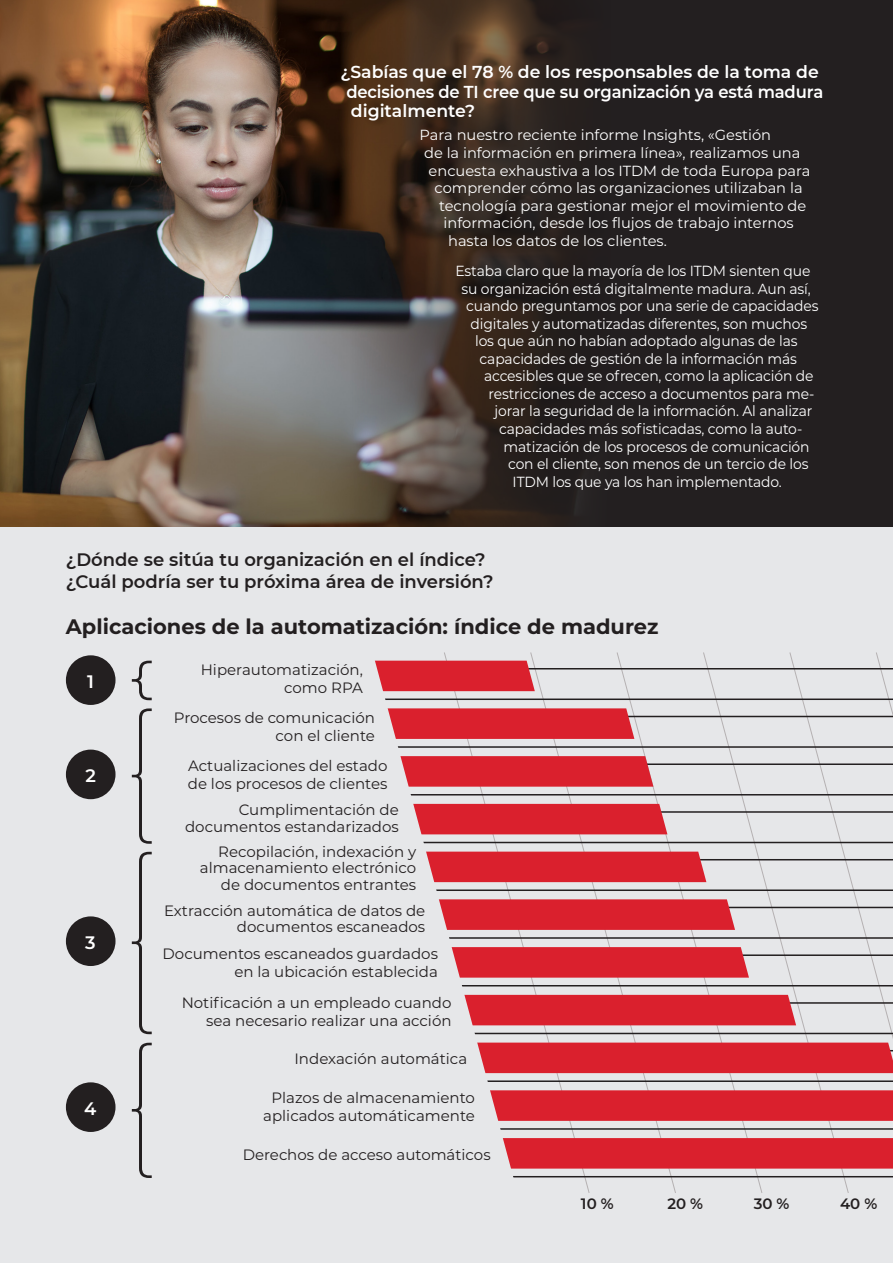
<style>
.page{position:relative;width:893px;height:1263px;background:#fff}
.page>*{position:absolute;margin:0;border:0;box-sizing:border-box;transform-origin:0 0}
.stand_first_2__smaller{font:700 21px "Montserrat";color:#231f20}
.t1{font:600 18px/21.6px "Montserrat";color:#231f20}
.t2{font:600 18px "Montserrat";color:#fff}
.t3{font:600 17.25px/19.5px "Montserrat";letter-spacing:-.005em;color:#fff}
.body_11pt{font:15px/18px "Montserrat";color:#231f20;text-align:right}
.body_11pt-2{font:600 15px "Montserrat";color:#231f20}
.t4{font:14.7px "Montserrat";letter-spacing:-.01em;color:#fff;scale:.95 1}
.t5{font:14.7px "Montserrat";letter-spacing:-.01em;color:#fff}
</style>
<div class="page">
<div style="left:0;top:0;width:893px;height:540px;background:#231f20"></div>
<img style="left:0;top:0;width:579px;height:527px">
<div style="left:0;top:527px;width:893px;height:736px;background:#e6e7e9"></div>
<svg style="left:523px;top:652px;width:370px;height:541px"></svg>
<svg style="left:65px;top:652px;width:458px;height:526px"></svg>
<svg style="left:132px;top:661px;width:20px;height:39px"></svg>
<svg style="left:132px;top:708px;width:20px;height:136px"></svg>
<svg style="left:132px;top:1043px;width:20px;height:135px"></svg>
<svg style="left:132px;top:852px;width:20px;height:182px"></svg>
<div style="left:66px;top:655px;width:50px;height:50px;background:#231f20;border-radius:50%"></div>
<div style="left:66px;top:750px;width:50px;height:49px;background:#231f20;border-radius:50%"></div>
<div style="left:66px;top:916px;width:50px;height:50px;background:#231f20;border-radius:50%"></div>
<div style="left:66px;top:1082px;width:50px;height:50px;background:#231f20;border-radius:50%"></div>
<p class="t3" style="left:346px;top:62px;width:478px;text-indent:-6px">¿Sabías que el 78 % de los responsables de la toma de decisiones de TI cree que su organización ya está madura digitalmente?</p>
<p class="t5" style="left:420px;top:125px;width:353px">Para nuestro reciente informe Insights, «Gestión</p>
<p class="t5" style="left:424px;top:143px;width:378px">de la información en primera línea», realizamos una</p>
<p class="t5" style="left:429px;top:160px;width:383px">encuesta exhaustiva a los ITDM de toda Europa para</p>
<p class="t5" style="left:435px;top:178px;width:369px">comprender cómo las organizaciones utilizaban la</p>
<p class="t5" style="left:439px;top:195px;width:369px">tecnología para gestionar mejor el movimiento de</p>
<p class="t5" style="left:444px;top:213px;width:352px">información, desde los flujos de trabajo internos</p>
<p class="t5" style="left:448px;top:230px;width:220px">hasta los datos de los clientes.</p>
<p class="t4" style="left:456px;top:261px;width:375px">Estaba claro que la mayoría de los ITDM sienten que</p>
<p class="t4" style="left:462px;top:278px;width:369px">su organización está digitalmente madura. Aun así,</p>
<p class="t4" style="left:466px;top:296px;width:373px">cuando preguntamos por una serie de capacidades</p>
<p class="t4" style="left:471px;top:313px;width:356px">digitales y automatizadas diferentes, son muchos</p>
<p class="t4" style="left:475px;top:331px;width:341px">los que aún no habían adoptado algunas de las</p>
<p class="t4" style="left:480px;top:348px;width:336px">capacidades de gestión de la información más</p>
<p class="t4" style="left:484px;top:366px;width:348px">accesibles que se ofrecen, como la aplicación de</p>
<p class="t4" style="left:489px;top:384px;width:344px">restricciones de acceso a documentos para me-</p>
<p class="t4" style="left:495px;top:401px;width:336px">jorar la seguridad de la información. Al analizar</p>
<p class="t4" style="left:499px;top:419px;width:321px">capacidades más sofisticadas, como la auto-</p>
<p class="t4" style="left:504px;top:436px;width:324px">matización de los procesos de comunicación</p>
<p class="t4" style="left:508px;top:454px;width:318px">con el cliente, son menos de un tercio de los</p>
<p class="t4" style="left:513px;top:471px;width:285px">ITDM los que ya los han implementado.</p>
<p class="t1" style="left:66px;top:548px;width:429px">¿Dónde se sitúa tu organización en el índice? ¿Cuál podría ser tu próxima área de inversión?</p>
<p class="stand_first_2__smaller" style="left:66px;top:612px;width:594px">Aplicaciones de la automatización: índice de madurez</p>
<p class="t2" style="left:87px;top:669px;width:8px">1</p>
<p class="t2" style="left:85px;top:763px;width:12px">2</p>
<p class="t2" style="left:85px;top:930px;width:12px">3</p>
<p class="t2" style="left:84px;top:1096px;width:14px">4</p>
<p class="body_11pt" style="left:201px;top:660px;width:164px">Hiperautomatización, como RPA</p>
<p class="body_11pt" style="left:174px;top:708px;width:203px">Procesos de comunicación con el cliente</p>
<p class="body_11pt" style="left:188px;top:756px;width:201px;text-align:left">Actualizaciones del estado de los procesos de clientes</p>
<p class="body_11pt" style="left:185px;top:801px;width:215px;line-height:16.5px">Cumplimentación de documentos estandarizados</p>
<p class="body_11pt" style="left:200px;top:842px;width:218px;line-height:16.5px">Recopilación, indexación y almacenamiento electrónico de documentos entrantes</p>
<p class="body_11pt" style="left:164px;top:902px;width:263px;line-height:16.5px">Extracción automática de datos de documentos escaneados</p>
<p class="body_11pt" style="left:163px;top:944px;width:277px">Documentos escaneados guardados en la ubicación establecida</p>
<p class="body_11pt" style="left:182px;top:993px;width:271px">Notificación a un empleado cuando sea necesario realizar una acción</p>
<p class="body_11pt" style="left:294px;top:1049px;width:174px">Indexación automática</p>
<p class="body_11pt" style="left:263px;top:1088px;width:213px;text-align:center">Plazos de almacenamiento aplicados automáticamente</p>
<p class="body_11pt" style="left:243px;top:1145px;width:249px">Derechos de acceso automáticos</p>
<p class="body_11pt-2" style="left:581px;top:1193px;width:34px">10 %</p>
<p class="body_11pt-2" style="left:667px;top:1193px;width:37px">20 %</p>
<p class="body_11pt-2" style="left:754px;top:1193px;width:37px">30 %</p>
<p class="body_11pt-2" style="left:840px;top:1193px;width:39px">40 %</p>
</div>
